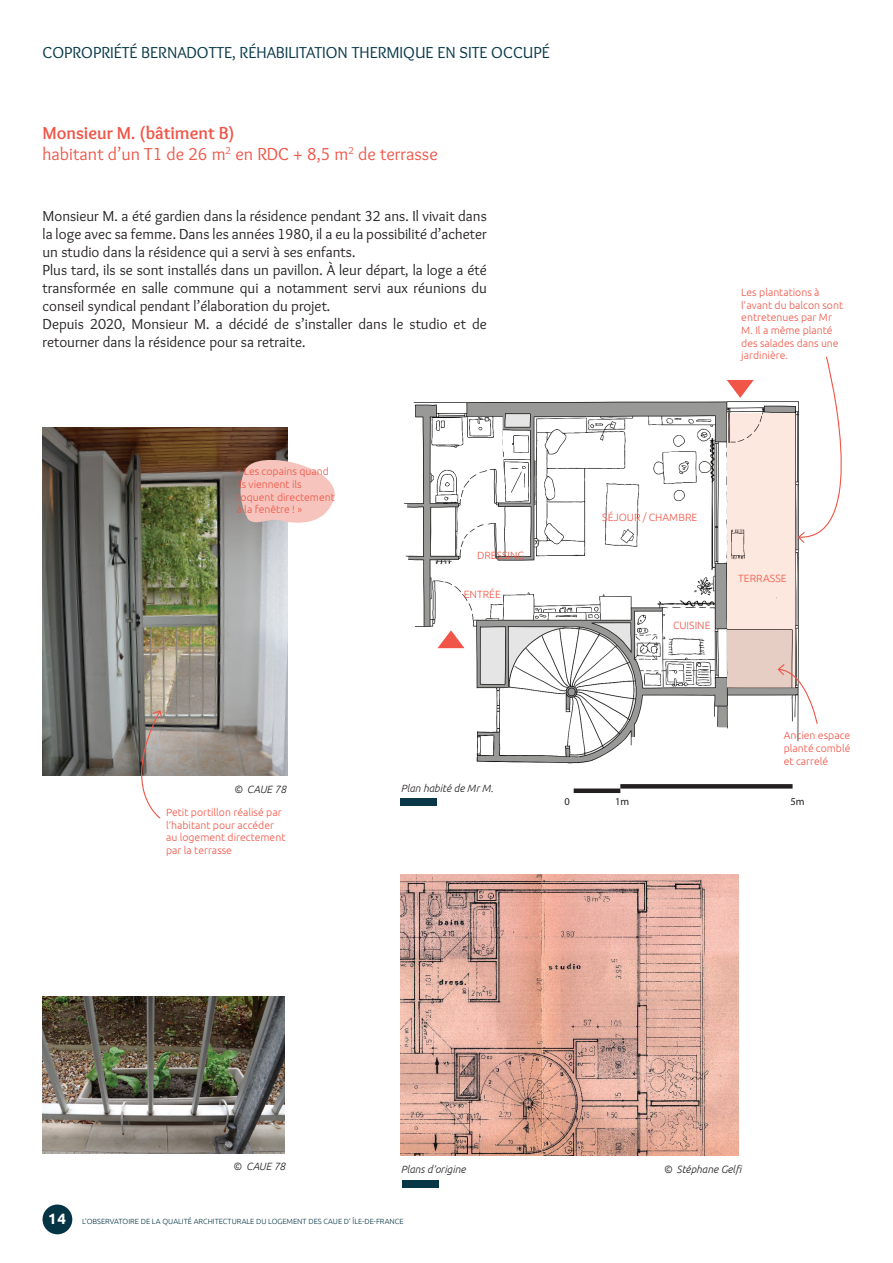
<style>
.page{position:relative;width:893px;height:1263px;background:#fff}
.page>*{position:absolute;margin:0;border:0;box-sizing:border-box;transform-origin:0 0}
.t1{font:18px/21.6px "Overlock";color:#f05547}
.t2{font:16.5px "Overlock";color:#083848}
.t3{font:15px/18px "Overlock";color:#231f20}
.t4{font:300 10.5px/12.6px "Ubuntu";color:#f05547}
.t5{font:italic 300 10.5px "Ubuntu";color:#231f20}
.t6{font:10.5px "Myriad Pro";color:#231f20}
.t7{font:300 7.5px "Ubuntu";color:#083848}
.s1{font-weight:700}
.s2{font-weight:700;font-size:15px;color:#fff}
</style>
<div class="page">
<img style="left:43px;top:427px;width:245px;height:349px">
<div style="left:43px;top:1204px;width:29px;height:30px;background:#053445;border-radius:50%"></div>
<svg style="left:233px;top:446px;width:102px;height:87px"></svg>
<img style="left:404px;top:401px;width:395px;height:363px">
<img style="left:728px;top:413px;width:67px;height:274px">
<svg style="left:437px;top:630px;width:27px;height:18px"></svg>
<svg style="left:727px;top:380px;width:27px;height:18px"></svg>
<div style="left:574px;top:788px;width:46px;height:5px;background:#231f20"></div>
<svg style="left:620px;top:784px;width:173px;height:4px"></svg>
<div style="left:401px;top:798px;width:36px;height:8px;background:#083848"></div>
<img style="left:43px;top:997px;width:241px;height:157px">
<svg style="left:797px;top:356px;width:45px;height:188px"></svg>
<svg style="left:777px;top:663px;width:41px;height:62px"></svg>
<img style="left:401px;top:874px;width:337px;height:281px">
<div style="left:402px;top:1181px;width:36px;height:7px;background:#083848"></div>
<svg style="left:119px;top:709px;width:44px;height:110px"></svg>
<p class="t2" style="left:43px;top:44px;width:509px">COPROPRIÉTÉ BERNADOTTE, RÉHABILITATION THERMIQUE EN SITE OCCUPÉ</p>
<p class="t1" style="left:43px;top:122px;width:397px"><span class="s1">Monsieur M. (bâtiment B)<br></span>habitant d’un T1 de 26 m<sup>2</sup> en RDC + 8,5 m<sup>2</sup> de terrasse</p>
<p class="t3" style="left:43px;top:207px;width:446px">Monsieur M. a été gardien dans la résidence pendant 32 ans. Il vivait dans la loge avec sa femme. Dans les années 1980, il a eu la possibilité d’acheter un studio dans la résidence qui a servi à ses enfants.<br>Plus tard, ils se sont installés dans un pavillon. À leur départ, la loge a été transformée en salle commune qui a notamment servi aux réunions du conseil syndical pendant l’élaboration du projet.<br>Depuis 2020, Monsieur M. a décidé de s’installer dans le studio et de retourner dans la résidence pour sa retraite.</p>
<p class="t4" style="left:741px;top:286px;width:103px">Les plantations à l’avant du balcon sont entretenues par Mr<br>M. Il a même planté des salades dans une jardinière.</p>
<p class="t4" style="left:237px;top:465px;width:100px">« Les copains quand ils viennent ils toquent directement à la fenêtre ! »</p>
<p class="t5" style="left:234px;top:782px;width:54px">© CAUE 78</p>
<p class="t4" style="left:166px;top:806px;width:121px">Petit portillon réalisé par l’habitant pour accéder au logement directement par la terrasse</p>
<p class="t4" style="left:477px;top:549px;width:49px">DRESSING</p>
<p class="t4" style="left:464px;top:587px;width:39px">ENTRÉE</p>
<p class="t4" style="left:602px;top:511px;width:97px">SÉJOUR / CHAMBRE</p>
<p class="t4" style="left:673px;top:619px;width:39px">CUISINE</p>
<p class="t4" style="left:738px;top:571px;width:50px">TERRASSE</p>
<p class="t5" style="left:401px;top:782px;width:94px">Plan habité de Mr M.</p>
<p class="t4" style="left:784px;top:729px;width:68px;text-align:justify">Ancien espace planté comblé et carrelé</p>
<p class="t6" style="left:564px;top:795px;width:7px">0</p>
<p class="t6" style="left:615px;top:795px;width:16px">1m</p>
<p class="t6" style="left:790px;top:795px;width:16px">5m</p>
<p class="t5" style="left:233px;top:1160px;width:54px">© CAUE 78</p>
<p class="t5" style="left:401px;top:1163px;width:66px">Plans d’origine</p>
<p class="t5" style="left:664px;top:1163px;width:80px">© Stéphane Gelfi</p>
<p class="t7" style="left:48px;top:1217px;width:357px"><span class="s2">14</span> L’OBSERVATOIRE DE LA QUALITÉ ARCHITECTURALE DU LOGEMENT DES CAUE D’ ÎLE-DE-FRANCE</p>
</div>
